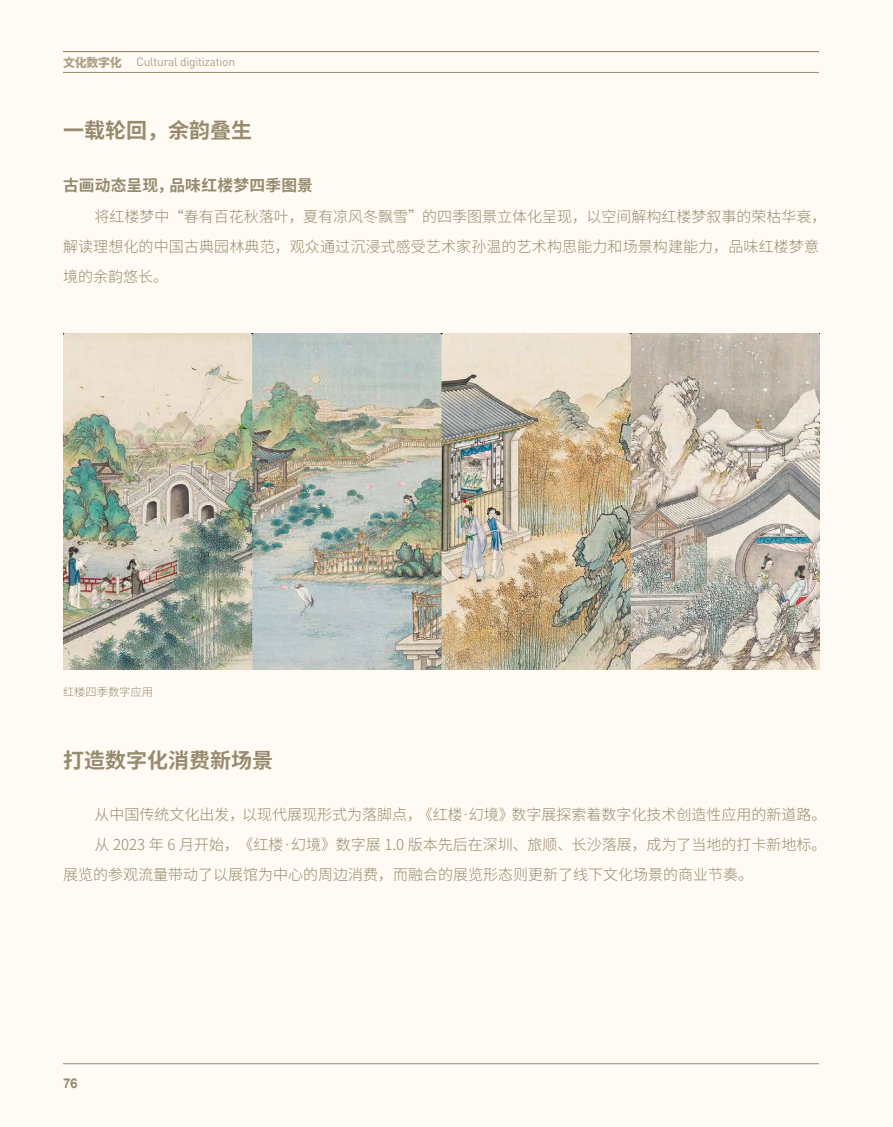
<style>
.page{position:relative;width:893px;height:1127px;background:#fffaf3}
.page>*{position:absolute;margin:0;border:0;box-sizing:border-box;transform-origin:0 0}
.t1{font:700 21px "Source Han Sans CN";color:#978a6e}
.t2{font:700 15.75px "Source Han Sans CN";letter-spacing:.01em;color:#978a6e}
.t3{font:300 15px/30px "Source Han Sans CN";color:#978a6e}
.t4{font:700 13.5px "Arial";color:#978a6e}
.t5{font:12px "DIN";letter-spacing:-.025em;color:#aca088}
.t6{font:300 11.25px "Source Han Sans CN";color:#978a6e}
.s1{font-family:"Source Han Sans CN";font-weight:800}
</style>
<div class="page">
<img style="left:63px;top:334px;width:756px;height:336px">
<hr style="left:63px;top:51px;width:756px;height:1px;background:#978a6e">
<hr style="left:63px;top:72px;width:756px;height:1px;background:#978a6e">
<hr style="left:63px;top:1063px;width:756px;height:1px;background:#978a6e">
<p class="t5" style="left:63px;top:55px;width:174px"><span class="s1">文化数字化</span> Cultural digitization</p>
<h1 class="t1" style="left:63px;top:118px;width:190px">一载轮回，余韵叠生</h1>
<p class="t2" style="left:63px;top:176px;width:252px">古画动态呈现，品味红楼梦四季图景</p>
<p class="t3" style="left:63px;top:202px;width:765px;text-indent:32px">将红楼梦中“春有百花秋落叶，夏有凉风冬飘雪”的四季图景立体化呈现，以空间解构红楼梦叙事的荣枯华衰，解读理想化的中国古典园林典范，观众通过沉浸式感受艺术家孙温的艺术构思能力和场景构建能力，品味红楼梦意境的余韵悠长。</p>
<p class="t6" style="left:63px;top:685px;width:91px">红楼四季数字应用</p>
<h1 class="t1" style="left:63px;top:748px;width:211px">打造数字化消费新场景</h1>
<p class="t3" style="left:94px;top:800px;width:733px">从中国传统文化出发，以现代展现形式为落脚点，《红楼·幻境》数字展探索着数字化技术创造性应用的新道路。</p>
<p class="t3" style="left:94px;top:830px;width:733px">从 2023 年 6 月开始，《红楼·幻境》数字展 1.0 版本先后在深圳、旅顺、长沙落展，成为了当地的打卡新地标。</p>
<p class="t3" style="left:63px;top:860px;width:691px">展览的参观流量带动了以展馆为中心的周边消费，而融合的展览形态则更新了线下文化场景的商业节奏。</p>
<p class="t4" style="left:63px;top:1073px;width:16px">76</p>
</div>
